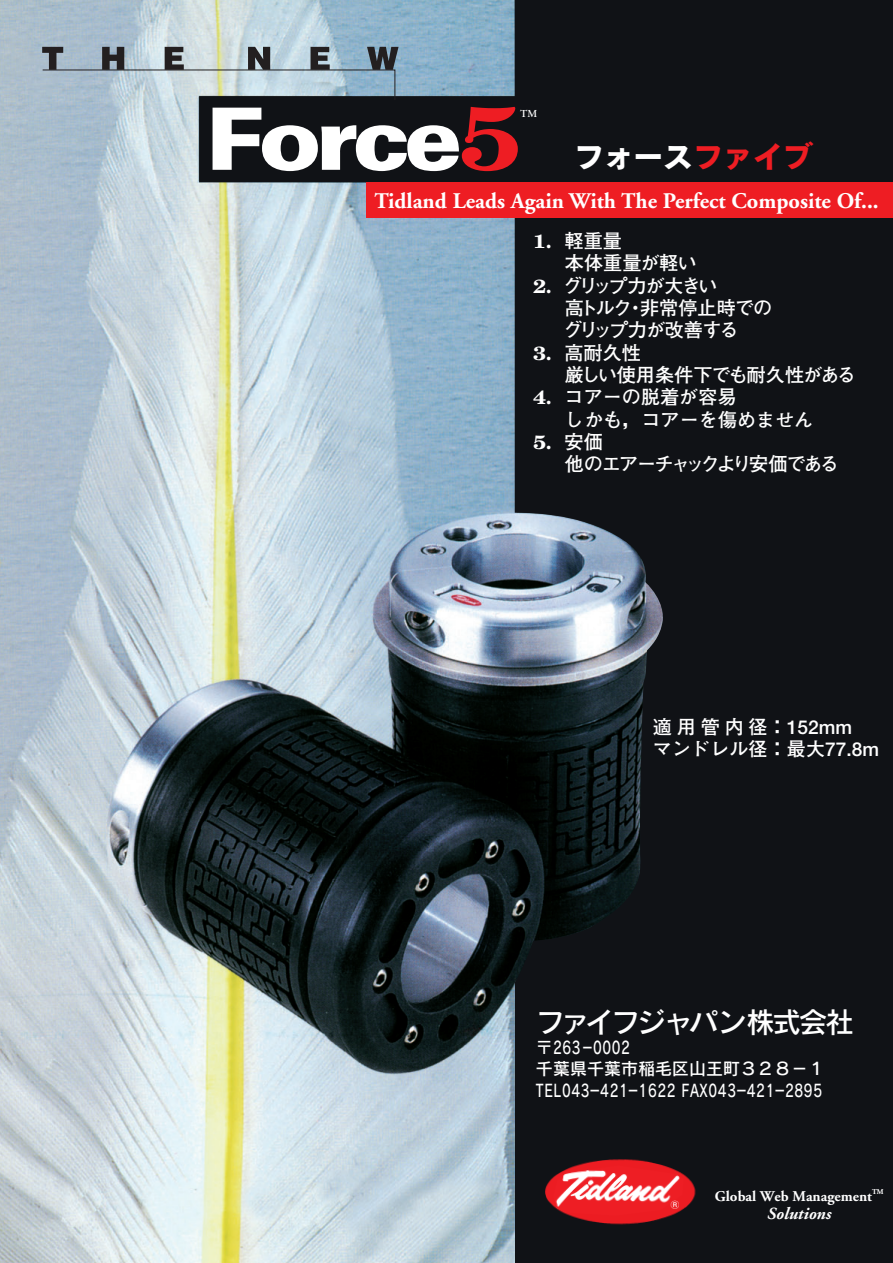
<style>
.page{position:relative;width:893px;height:1263px;background:#101216}
.page>*{position:absolute;margin:0;border:0;box-sizing:border-box;transform-origin:0 0}
.t1{font:900 86.1px "Univers";letter-spacing:-.065em;color:#fff;scale:1.11 1}
.t2{font:29.7px "Rodin CID EB";color:#fff}
.t3{font:28.65px "Rodin CID DB";letter-spacing:-.08em;color:#fff}
.t4{font:700 22.35px "Adobe Garamond";color:#fff}
.t5{font:700 19.2px/22.4px "Futo Go B101";color:#fff}
.t6{font:700 19.2px/22.4px "Futo Go B101";letter-spacing:-.055em;color:#fff}
.t7{font:700 19.2px "Futo Go B101";letter-spacing:-.12em;color:#fff}
.t8{font:700 19.2px "New Century Schlbk";color:#fff;scale:1.2 1}
.t9{font:16.95px/21.3px "Rodin CID DB";letter-spacing:.05em;color:#fff}
.t10{font:italic 700 16.95px "Adobe Garamond";color:#fff}
.t11{font:700 14.85px "Adobe Garamond";color:#fff}
.t12{font:600 10.65px "Adobe Garamond";color:#fff}
.t13{font:8.55px "Biblos Gaiji Ftg F0";color:#fff}
.t14{font:700 7.5px "Adobe Garamond";color:#fff}
.s1{font-family:"New Century Schlbk";font-weight:700;font-size:89.25px;color:#ee1d23}
.s2{color:#ee1d23}
.s3{font-family:"New Century Schlbk"}
.s4{font-family:"Futo Go B101"}
</style>
<div class="page">
<img style="left:0;top:0;width:664px;height:1263px">
<div style="left:366px;top:182px;width:527px;height:35px;background:#ee1d23"></div>
<img style="left:540px;top:1156px;width:156px;height:73px">
<svg style="left:42px;top:47px;width:357px;height:54px;background:#9cacb5"></svg>
<h1 class="t1" style="left:206px;top:108px;width:287px">Force<span class="s1">5</span></h1>
<p class="t12" style="left:520px;top:109px;width:19px">TM</p>
<h2 class="t2" style="left:574px;top:146px;width:240px">フォース<span class="s2">ファイブ</span></h2>
<p class="t4" style="left:374px;top:192px;width:506px">Tidland Leads Again With The Perfect Composite Of...</p>
<p class="t5" style="left:565px;top:232px;width:134px;text-indent:-32px"><span class="s3">1.</span> 軽重量<br>本体重量が軽い</p>
<p class="t6" style="left:563px;top:276px;width:306px;text-indent:-30px"><span class="s3">2.</span> グリップ力が大きい<br>高トルク・非常停止時での　　　　　グリップ力が改善する</p>
<p class="t5" style="left:565px;top:343px;width:293px;text-indent:-32px"><span class="s3">3.</span> 高耐久性<br>厳しい使用条件下でも耐久性がある</p>
<p class="t5" style="left:565px;top:388px;width:250px;text-indent:-32px"><span class="s3">4.</span> コアーの脱着が容易<br>しかも，コアーを傷めません</p>
<p class="t8" style="left:533px;top:435px;width:60px">5. <span class="s4">安価</span></p>
<p class="t7" style="left:565px;top:457px;width:276px">他のエアーチャックより安価である</p>
<p class="t5" style="left:653px;top:719px;width:228px;line-height:21.3px">適用管内径：152mm<br>マンドレル径：最大77.8m</p>
<h3 class="t3" style="left:536px;top:1011px;width:320px">ファイフジャパン株式会社</h3>
<p class="t9" style="left:536px;top:1039px;width:291px">〒263－0002<br>千葉県千葉市稲毛区山王町３２８－１<br>TEL043－421－1622 FAX043－421－2895</p>
<p class="t13" style="left:671px;top:1201px;width:10px">-</p>
<p class="t11" style="left:715px;top:1190px;width:159px">Global Web Management</p>
<p class="t14" style="left:872px;top:1188px;width:13px">TM</p>
<p class="t10" style="left:767px;top:1207px;width:66px">Solutions</p>
</div>
